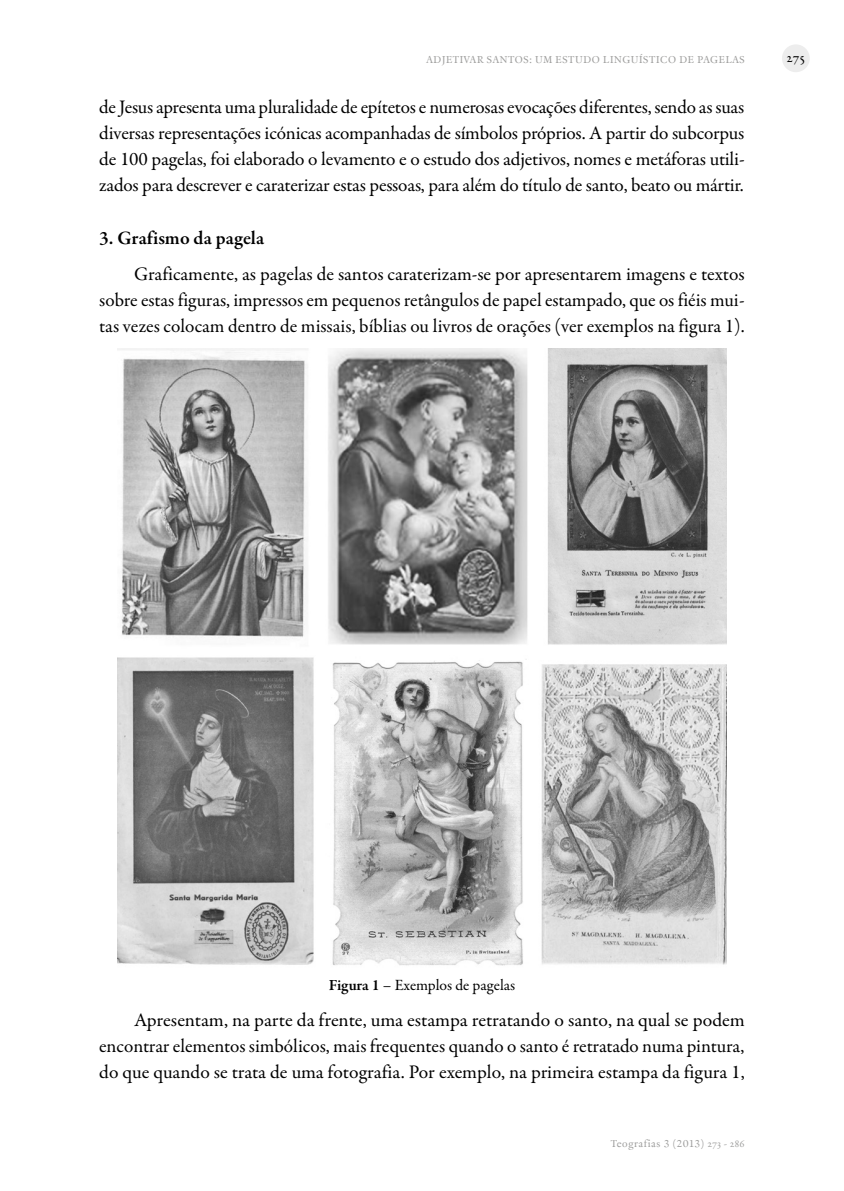
<style>
.page{position:relative;width:844px;height:1191px;background:#fff}
.page>*{position:absolute;margin:0;border:0;box-sizing:border-box;transform-origin:0 0}
.Texto{font:19.25px/25.9px "Garamond Premr Pro";letter-spacing:-.005em;color:#000;text-align:justify}
._1__Titulo{font:600 19.25px "Garamond Premr Pro";letter-spacing:.005em;color:#000}
.Legenda{font:15.75px "Garamond Premr Pro";letter-spacing:.005em;color:#000}
.t1{font:14.88px "Garamond Premr Pro";color:#000}
.t2{font:10.5px "Rongel Lining";letter-spacing:.06em;color:#9d9d9c}
.s1{font-weight:600}
.s2{font-family:"Adobe Garamond Pro"}
</style>
<div class="page">
<div style="left:781px;top:44px;width:28px;height:28px;background:#ededed;border-radius:50%"></div>
<img style="left:118px;top:348px;width:607px;height:618px">
<p class="t2" style="left:426px;top:53px;width:144px">ADJETIVAR SANT OS: UM ESTU</p>
<p class="t2" style="left:583px;top:53px;width:47px">DO LINGUÍST</p>
<p class="t2" style="left:655px;top:53px;width:89px">ICO DE PAGELAS</p>
<p class="t1" style="left:786px;top:48px;width:20px">275</p>
<p class="Texto" style="left:99px;top:95px;width:646px">de Jesus apresenta uma pluralidade de epítetos e numerosas evocações diferentes, sendo as suas diversas representações icónicas acompanhadas de símbolos próprios. A partir do subcorpus de 100 pagelas, foi elaborado o levamento e o estudo dos adjetivos, nomes e metáforas utili‑ zados para descrever e caraterizar estas pessoas, para além do título de santo, beato ou mártir.</p>
<p class="_1__Titulo" style="left:99px;top:226px;width:166px">3. Grafismo da pagela</p>
<p class="Texto" style="left:99px;top:261px;width:646px;text-indent:35px">Graficamente, as pagelas de santos caraterizam-se por apresentarem imagens e textos sobre estas figuras, impressos em pequenos retângulos de papel estampado, que os fiéis mui‑ tas vezes colocam dentro de missais, bíblias ou livros de orações (ver exemplos na figura 1).</p>
<p class="Legenda" style="left:328px;top:975px;width:188px"><span class="s1">Figura 1</span> – Exemplos de pagelas</p>
<p class="Texto" style="left:99px;top:1007px;width:647px;text-indent:35px">Apresentam, na parte da frente, uma estampa retratando o santo, na qual se podem encontrar elementos simbólicos, mais frequentes quando o santo é retratado numa pintura, do que quando se trata de uma fotografia. Por exemplo, na primeira estampa da figura 1,</p>
<p class="t2" style="left:610px;top:1137px;width:135px">TEOGRAFIAS 3 (2013) <span class="s2">273 - 286</span></p>
</div>
